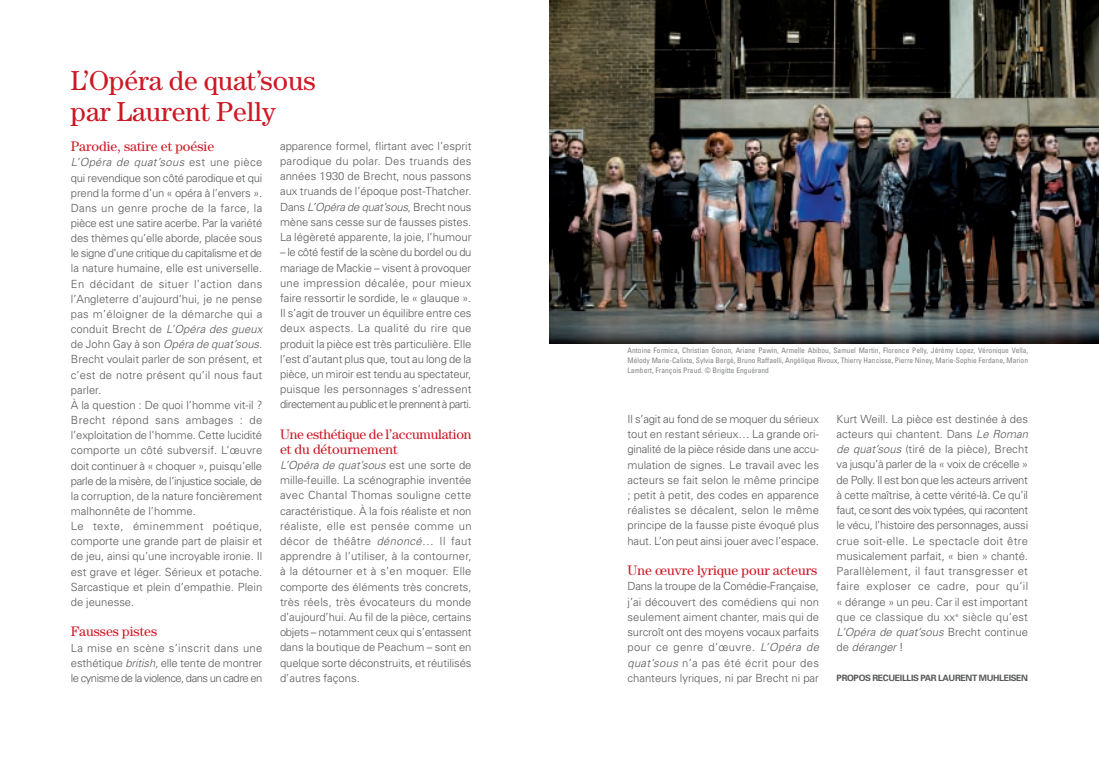
<style>
.page{position:relative;width:1099px;height:762px;background:#fff}
.page>*{position:absolute;margin:0;border:0;box-sizing:border-box;transform-origin:0 0}
.t1{font:27.5px/31.2px "Century Std";color:#cd1825}
.t2{font:13.75px/15.2px "Century Std";color:#cd1825}
.t3{font:300 11.25px/15.2px "Univers";color:#57585a;text-align:justify}
.t4{font:700 8.75px "Univers";letter-spacing:-.04em;color:#57585a}
.t5{font:condensed 7.5px/10px "Univers";color:#808285;text-align:justify}
.s1{font-style:italic}
</style>
<div class="page">
<img style="left:549px;top:0;width:549px;height:344px">
<h1 class="t1" style="left:71px;top:67px;width:246px">L’Opéra de quat’sous par Laurent Pelly</h1>
<p class="t2" style="left:71px;top:140px;width:145px">Parodie, satire et poésie</p>
<p class="t3" style="left:71px;top:156px;width:193px;text-align:left"><span class="s1">L’Opéra de quat’sous</span> est une pièce qui revendique son côté parodique et qui prend la forme d’un « opéra à l’envers ».<br>Dans un genre proche de la farce, la pièce est une satire acerbe. Par la variété des thèmes qu’elle aborde, placée sous le signe d’une critique du capitalisme et de la nature humaine, elle est universelle.<br>En décidant de situer l’action dans l’Angleterre d’aujourd’hui, je ne pense pas m’éloigner de la démarche qui a conduit Brecht de <span class="s1">L’Opéra des gueux </span>de John Gay à son <span class="s1">Opéra de quat’sous.<br></span>Brecht voulait parler de son présent, et c’est de notre présent qu’il nous faut parler.<br>À la question : De quoi l’homme vit-il ?<br>Brecht répond sans ambages : de l’exploit ation de l’homme. Cette lucidité comporte un côté subversif. L’œuvre doit continuer à « choquer », puisqu’elle parle de la misère, de l’injustice sociale, de la corruption, de la nature foncièrement malhonnête de l’homme.<br>Le texte, éminemment poétique, comporte une grande part de plaisir et de jeu, ainsi qu’une incroyable ironie<span class="s1">.</span> Il est grave et léger. Sérieux et potache.<br>Sarcastique et plein d’empathie. Plein de jeunesse.</p>
<p class="t2" style="left:71px;top:625px;width:88px">Fausses pistes</p>
<p class="t3" style="left:71px;top:641px;width:193px">La mise en scène s’inscrit dans une esthétique <span class="s1">british,</span> elle tente de montrer le cynisme de la violence, dans un cadre en</p>
<p class="t3" style="left:280px;top:139px;width:193px">apparence formel, flirtant avec l’esprit parodique du polar. Des truands des années 1930 de Brecht, nous passons aux truands de l’époque post-Thatcher.<br>Dans <span class="s1">L’Opéra de quat’sous</span>, Brecht nous mène sans cesse sur de fausses pistes.<br>La légèreté apparente, la joie, l’humour</p>
<p class="t3" style="left:280px;top:246px;width:193px">– le côté festif de la scène du bordel ou du mariage de Mackie – visent à provoquer une impression décalée, pour mieux faire ressortir le sordide, le « glauque ».<br>Il s’agit de trouver un équilibre entre ces deux aspects. La qualité du rire que produit la pièce est très particulière. Elle l’est d’autant plus que, tout au long de la pièce, un miroir est tendu au spectateur, puisque les personnages s’adressent directement au public et le prennent à parti.</p>
<p class="t2" style="left:280px;top:427px;width:193px">Une esthétique de l’accumulation et du détournement</p>
<p class="t3" style="left:280px;top:458px;width:193px"><span class="s1">L’Opéra de quat’sous</span> est une sorte de mille-feuille. La scénographie inventée avec Chantal Thomas souligne cette caractéristique. À la fois réaliste et non réaliste, elle est pensée comme un décor de théâtre <span class="s1">dénoncé</span>… Il faut apprendre à l’utiliser, à la contourner, à la détourner et à s’en moquer. Elle comporte des éléments très concrets, très réels, très évocateurs du monde d’aujourd’hui. Au fil de la pièce, certains objets – notamment ceux qui s’entassent dans la boutique de Peachum – sont en quelque sorte déconstruits, et réutilisés d’autres façons.</p>
<p class="t5" style="left:627px;top:346px;width:402px">Antoine Formica, Christian Gonon, Ariane Pawin, Armelle Abibou, Samuel Martin, Florence Pelly, Jérémy Lopez, Véronique Vella, Mélody Marie-Calixte, Sylvia Bergé, Bruno Raffaelli, Angélique Rivoux, Thierry Hancisse, Pierre Niney, Marie-Sophie Ferdane, Marion Lambert, François Praud. © Brigitte Enguérand</p>
<p class="t3" style="left:627px;top:412px;width:193px">Il s’agit au fond de se moquer du sérieux tout en restant sérieux… La grande ori&shy;ginalité de la pièce réside dans une accu&shy;mulation de signes. Le travail avec les acteurs se fait selon le même principe ; petit à petit, des codes en apparence réalistes se décalent, selon le même principe de la fausse piste évoqué plus haut. L’on peut ainsi jouer avec l’espace.</p>
<p class="t2" style="left:627px;top:564px;width:191px">Une œuvre lyrique pour acteurs</p>
<p class="t3" style="left:627px;top:580px;width:193px">Dans la troupe de la Comédie-Française, j’ai découvert des comédiens qui non seulement aiment chanter, mais qui de surcroît ont des moyens vocaux parfaits pour ce genre d’œuvre. <span class="s1">L’Opéra de quat’sous</span> n’a pas été écrit pour des chanteurs lyriques, ni par Brecht ni par</p>
<p class="t3" style="left:836px;top:412px;width:193px">Kurt Weill. La pièce est destinée à des acteurs qui chantent. Dans <span class="s1">Le Roman de quat’sous</span> (tiré de la pièce)<span class="s1">,</span> Brecht va jusqu’à parler de la « voix de crécelle » de Polly. Il est bon que les acteurs arrivent à cette maîtrise, à cette vérité-là. Ce qu’il faut, ce sont des voix typées, qui racontent le vécu, l’histoire des personnages, aussi crue soit-elle. Le spectacle doit être musicalement parfait, « bien » chanté.<br>Parallèlement, il faut transgresser et faire exploser ce cadre, pour qu’il « dérange » un peu. Car il est important que ce classique du xx<sup>e</sup> siècle qu’est <span class="s1">L’Opéra de quat’sous</span> Brecht continue de <span class="s1">déranger</span> !</p>
<p class="t4" style="left:836px;top:674px;width:193px">PROPOS RECUEILLIS PAR LAURENT MUHLEISEN</p>
</div>
